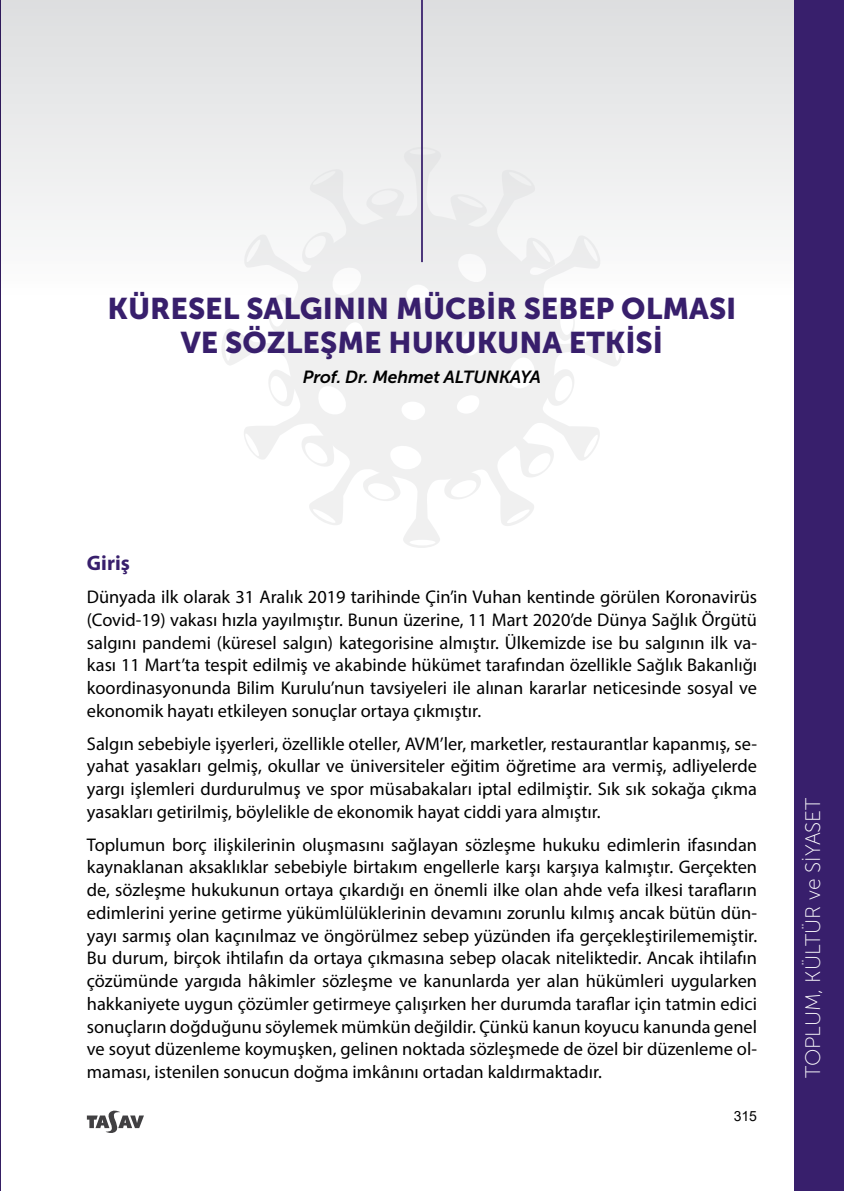
<style>
.page{position:relative;width:844px;height:1191px;background:#fff}
.page>*{position:absolute;margin:0;border:0;box-sizing:border-box;transform-origin:0 0}
.t1{font:29.75px/33.2px "Museo Sans 900";color:#381f6c;text-align:center}
.t2{font:21px "Museo Sans 100";color:#fff}
.t3{font:700 21px "Myriad Pro";color:#381f6c}
.t4{font:18.38px/22.8px "Myriad Pro";color:#000;text-align:justify}
.t5{font:italic 17.5px "Museo Sans 700";letter-spacing:-.01em;color:#000}
.t6{font:14px "Arial";color:#000}
</style>
<div class="page">
<svg style="left:87px;top:1110px;width:57px;height:23px"></svg>
<div style="left:793px;top:0;width:50px;height:1191px;background:#381f6c"></div>
<div style="left:0;top:0;width:793px;height:853px;background:linear-gradient(to bottom,#eaebec,#fff)"></div>
<svg style="left:220px;top:146px;width:402px;height:403px;fill:#f0f0f0"></svg>
<hr style="left:421px;top:0;width:2px;height:262px;background:#381f6c">
<img style="left:0;top:0;width:1px;height:1191px">
<h1 class="t1" style="left:107px;top:292px;width:630px">KÜRESEL SALGININ MÜCBİR SEBEP OLMASI<br>VE SÖZLEŞME HUKUKUNA ETKİSİ</h1>
<p class="t5" style="left:303px;top:367px;width:240px">Prof. Dr. Mehmet ALTUNKAYA</p>
<p class="t3" style="left:87px;top:549px;width:44px">Giriş</p>
<p class="t4" style="left:87px;top:585px;width:671px">Dünyada ilk olarak 31 Aralık 2019 tarihinde Çin’in Vuhan kentinde görülen Koronavirüs (Covid-19) vakası hızla yayılmıştır. Bunun üzerine, 11 Mart 2020’de Dünya Sağlık Örgütü salgını pandemi (küresel salgın) kategorisine almıştır. Ülkemizde ise bu salgının ilk va&shy;kası 11 Mart’ta tespit edilmiş ve akabinde hükümet tarafından özellikle Sağlık Bakanlığı koordinasyonunda Bilim Kurulu’nun tavsiyeleri ile alınan kararlar neticesinde sosyal ve ekonomik hayatı etkileyen sonuçlar ortaya çıkmıştır.</p>
<p class="t4" style="left:87px;top:731px;width:671px">Salgın sebebiyle işyerleri, özellikle oteller, AVM’ler, marketler, restaurantlar kapanmış, se&shy;yahat yasakları gelmiş, okullar ve üniversiteler eğitim öğretime ara vermiş, adliyelerde yargı işlemleri durdurulmuş ve spor müsabakaları iptal edilmiştir. Sık sık sokağa çıkma yasakları getirilmiş, böylelikle de ekonomik hayat ciddi yara almıştır.</p>
<p class="t4" style="left:87px;top:832px;width:671px">Toplumun borç ilişkilerinin oluşmasını sağlayan sözleşme hukuku edimlerin ifasından kaynaklanan aksaklıklar sebebiyle birtakım engellerle karşı karşıya kalmıştır. Gerçekten de, sözleşme hukukunun ortaya çıkardığı en önemli ilke olan ahde vefa ilkesi tarafların edimlerini yerine getirme yükümlülüklerinin devamını zorunlu kılmış ancak bütün dün&shy;yayı sarmış olan kaçınılmaz ve öngörülmez sebep yüzünden ifa gerçekleştirilememiştir.<br>Bu durum, birçok ihtilafın da ortaya çıkmasına sebep olacak niteliktedir. Ancak ihtilafın çözümünde yargıda hâkimler sözleşme ve kanunlarda yer alan hükümleri uygularken hakkaniyete uygun çözümler getirmeye çalışırken her durumda taraflar için tatmin edici sonuçların doğduğunu söylemek mümkün değildir. Çünkü kanun koyucu kanunda genel ve soyut düzenleme koymuşken, gelinen noktada sözleşmede de özel bir düzenleme ol&shy;maması, istenilen sonucun doğma imkânını ortadan kaldırmaktadır.</p>
<p class="t6" style="left:733px;top:1106px;width:25px">315</p>
<p class="t2" style="left:801px;top:1078px;width:282px;rotate:-90deg">TOPLUM, KÜLTÜR ve SİYASET</p>
</div>
